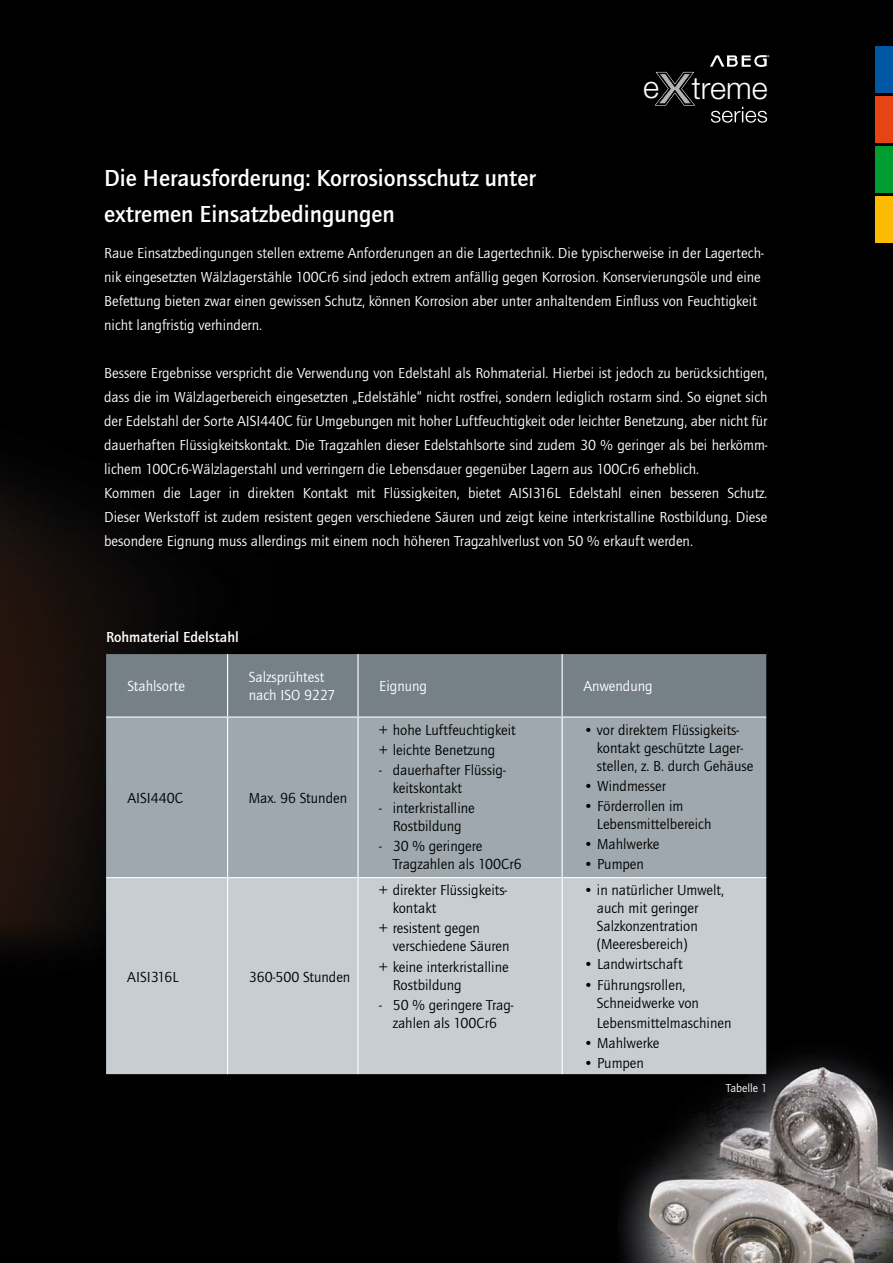
<style>
.page{position:relative;width:893px;height:1263px;background:#fff}
.page>*{position:absolute;margin:0;border:0;box-sizing:border-box;transform-origin:0 0}
.t1{font:300 30.75px "Helvetica Neue LT";color:#fff}
.t2{font:700 24px/36px "Quay Itc T";color:#fff}
.t3{font:15px/24px "Quay Itc T";color:#fff}
.t4{font:15px/18px "Quay Itc T";color:#000}
.t5{font:700 15px "Quay Itc T";color:#fff}
.t6{font:12px "Quay Itc T";color:#fff}
</style>
<div class="page">
<img style="left:0;top:0;width:893px;height:1263px">
<svg style="left:711px;top:107px;width:56px;height:16px"></svg>
<svg style="left:655px;top:72px;width:40px;height:34px"></svg>
<svg style="left:710px;top:55px;width:59px;height:12px"></svg>
<div style="left:876px;top:46px;width:17px;height:47px;background:#0057a3"></div>
<div style="left:876px;top:96px;width:17px;height:46px;background:#e64415"></div>
<div style="left:876px;top:146px;width:17px;height:47px;background:#009d30"></div>
<div style="left:876px;top:197px;width:17px;height:46px;background:#fabb00"></div>
<div style="left:106px;top:654px;width:660px;height:62px;background:#768187"></div>
<div style="left:106px;top:718px;width:660px;height:159px;background:#9fa8ae"></div>
<div style="left:106px;top:878px;width:660px;height:196px;background:#c7ced2"></div>
<hr style="left:227px;top:654px;width:1px;height:62px;background:#fff">
<hr style="left:357px;top:654px;width:2px;height:62px;background:#fff">
<hr style="left:562px;top:654px;width:1px;height:62px;background:#fff">
<hr style="left:106px;top:716px;width:122px;height:2px;background:#fff">
<hr style="left:228px;top:716px;width:130px;height:2px;background:#fff">
<hr style="left:227px;top:718px;width:1px;height:159px;background:#fff">
<hr style="left:358px;top:716px;width:204px;height:2px;background:#fff">
<hr style="left:357px;top:718px;width:2px;height:159px;background:#fff">
<hr style="left:562px;top:716px;width:204px;height:2px;background:#fff">
<hr style="left:562px;top:718px;width:1px;height:159px;background:#fff">
<hr style="left:106px;top:877px;width:122px;height:1px;background:#fff">
<hr style="left:228px;top:877px;width:130px;height:1px;background:#fff">
<hr style="left:227px;top:878px;width:1px;height:196px;background:#fff">
<hr style="left:358px;top:877px;width:204px;height:1px;background:#fff">
<hr style="left:357px;top:878px;width:2px;height:196px;background:#fff">
<hr style="left:562px;top:877px;width:204px;height:1px;background:#fff">
<hr style="left:562px;top:878px;width:1px;height:196px;background:#fff">
<h1 class="t1" style="left:643px;top:69px;width:126px">e treme</h1>
<h2 class="t2" style="left:104px;top:160px;width:433px">Die Herausforderung: Korrosionsschutz unter extremen Einsatzbedingungen</h2>
<p class="t3" style="left:104px;top:241px;width:661px">Raue Einsatzbedingungen stellen extreme Anforderungen an die Lagertechnik. Die typischerweise in der Lagertech&shy;nik eingesetzten Wälzlagerstähle 100Cr6 sind jedoch extrem anfällig gegen Korrosion. Konservierungsöle und eine Befettung bieten zwar einen gewissen Schutz, können Korrosion aber unter anhaltendem Einfluss von Feuchtigkeit nicht langfristig verhindern.</p>
<p class="t3" style="left:104px;top:361px;width:665px">Bessere Ergebnisse verspricht die Verwendung von Edelstahl als Rohmaterial. Hierbei ist jedoch zu berücksichtigen, dass die im Wälzlagerbereich eingesetzten „Edelstähle“ nicht rostfrei, sondern lediglich rostarm sind. So eignet sich der Edelstahl der Sorte AISI440C für Umgebungen mit hoher Luftfeuchtigkeit oder leichter Benetzung, aber nicht für dauerhaften Flüssigkeitskontakt. Die Tragzahlen dieser Edelstahlsorte sind zudem 30 % geringer als bei herkömm&shy;lichem 100Cr6-Wälzlagerstahl und verringern die Lebensdauer gegenüber Lagern aus 100Cr6 erheblich.<br>Kommen die Lager in direkten Kontakt mit Flüssigkeiten, bietet AISI316L Edelstahl einen besseren Schutz.<br>Dieser Werkstoff ist zudem resistent gegen verschiedene Säuren und zeigt keine interkristalline Rostbildung. Diese besondere Eignung muss allerdings mit einem noch höheren Tragzahlverlust von 50 % erkauft werden.</p>
<p class="t5" style="left:106px;top:628px;width:134px">Rohmaterial Edelstahl</p>
<p class="t3" style="left:127px;top:674px;width:59px">Stahlsorte</p>
<p class="t3" style="left:249px;top:668px;width:88px;line-height:18px">Salzsprühtest nach ISO 9227</p>
<p class="t3" style="left:379px;top:674px;width:49px">Eignung</p>
<p class="t3" style="left:583px;top:674px;width:71px">Anwendung</p>
<p class="t4" style="left:127px;top:789px;width:57px">AISI440C</p>
<p class="t4" style="left:249px;top:789px;width:100px">Max. 96 Stunden</p>
<p class="t4" style="left:127px;top:967px;width:53px">AISI316L</p>
<p class="t4" style="left:249px;top:967px;width:103px">360-500 Stunden</p>
<p class="t4" style="left:379px;top:719px;width:138px;line-height:20.1px">+ hohe Luftfeuchtigkeit + leichte Benetzung</p>
<p class="t4" style="left:393px;top:761px;width:114px;text-indent:-14px">- dauerhafter Flüssig&shy;keitskontakt</p>
<p class="t4" style="left:379px;top:799px;width:97px;text-align:center">- interkristalline<br>Rostbildung</p>
<p class="t4" style="left:393px;top:837px;width:130px;text-indent:-14px">- 30 % geringere<br>Tragzahlen als 100Cr6</p>
<p class="t4" style="left:393px;top:881px;width:116px;text-indent:-14px">+ direkter Flüssigkeits&shy;kontakt</p>
<p class="t4" style="left:393px;top:919px;width:118px;text-indent:-14px">+ resistent gegen verschiedene Säuren</p>
<p class="t4" style="left:393px;top:957px;width:117px;text-indent:-14px">+ keine interkristalline<br>Rostbildung</p>
<p class="t4" style="left:379px;top:995px;width:136px;text-align:center">- 50 % geringere Trag&shy;zahlen als 100Cr6</p>
<p class="t4" style="left:597px;top:720px;width:158px;text-indent:-14px">• vor direktem Flüssigkeits&shy;kontakt geschützte Lager&shy;stellen, z. B. durch Gehäuse</p>
<p class="t4" style="left:583px;top:777px;width:84px">• Windmesser</p>
<p class="t4" style="left:597px;top:797px;width:116px;text-indent:-14px">• Förderrollen im<br>Lebensmittelbereich</p>
<p class="t4" style="left:583px;top:835px;width:78px">• Mahlwerke</p>
<p class="t4" style="left:583px;top:855px;width:62px">• Pumpen</p>
<p class="t4" style="left:597px;top:881px;width:129px;text-indent:-14px">• in natürlicher Umwelt, auch mit geringer<br>Salzkonzentration (Meeresbereich)</p>
<p class="t4" style="left:583px;top:955px;width:101px">• Landwirtschaft</p>
<p class="t4" style="left:597px;top:975px;width:104px;text-indent:-14px">• Führungsrollen,<br>Schneidwerke von</p>
<p class="t4" style="left:597px;top:1013px;width:136px">Lebensmittelmaschinen</p>
<p class="t4" style="left:583px;top:1034px;width:78px">• Mahlwerke</p>
<p class="t4" style="left:583px;top:1054px;width:62px">• Pumpen</p>
<p class="t6" style="left:726px;top:1081px;width:43px">Tabelle 1</p>
</div>
